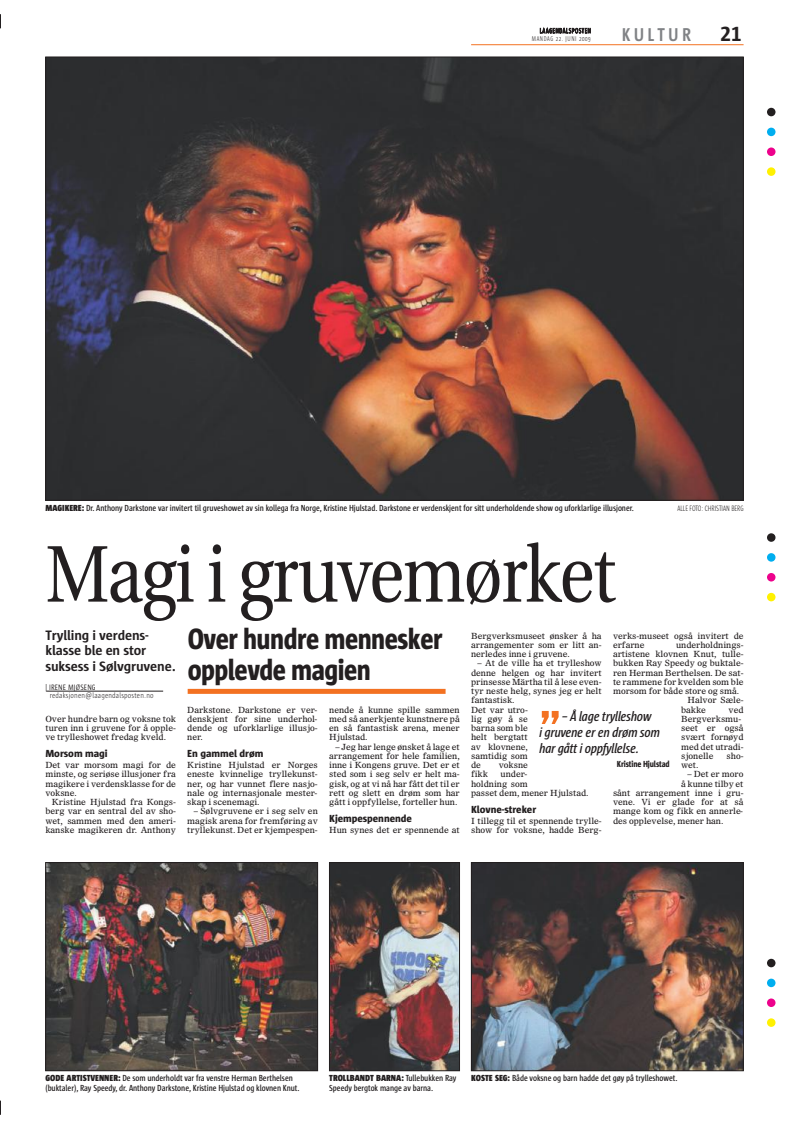
<style>
.page{position:relative;width:789px;height:1129px;background:#fff}
.page>*{position:absolute;margin:0;border:0;box-sizing:border-box;transform-origin:0 0}
.t1{font:80px "Utopia";letter-spacing:-.025em;color:#231f20;scale:.85 1}
.t2{font:800 30px/31px "Sun Nordland";letter-spacing:-.02em;color:#231f20;scale:.85 1}
.t3{font:700 21px "Sun Nordland";color:#231f20}
.t4{font:700 19px "Sun";letter-spacing:.2em;color:#808285;scale:.85 1}
.t5{font:italic 600 14px/16px "Sun Cd";letter-spacing:-.015em;color:#231f20}
.t6{font:700 14px/15.5px "Sun Nordland";letter-spacing:-.01em;color:#231f20}
.t7{font:800 10.5px "Sun Nordland";letter-spacing:-.005em;color:#231f20}
.t8{font:600 9px/9.3px "Sun Cd";letter-spacing:-.005em;color:#231f20}
.t9{font:900 9px "Sun";color:#231f20;scale:.9 1}
.t10{font:800 9px "Sun Nordland";letter-spacing:-.015em;color:#231f20;scale:.85 1}
.t11{font:8.5px/9.3px "Olympian";letter-spacing:-.005em;color:#231f20;text-align:justify}
.t12{font:300 8px "Sun";letter-spacing:.025em;color:#231f20;scale:.85 1}
.t13{font:300 8px "Sun Cd";color:#231f20;scale:.85 1}
.t14{font:8px "Sun Nordland";letter-spacing:.025em;color:#231f20;scale:.85 1}
.t15{font:300 7px/7.6px "Sun Cd";letter-spacing:.1em;color:#231f20;text-align:right;scale:.85 1}
.s1{font-family:"Sun";font-weight:900}
.s2{font-family:"Sun Cd";font-weight:600}
</style>
<div class="page">
<hr style="left:471px;top:44px;width:272px;height:1px;background:#f37121">
<svg style="left:0;top:1100px;width:1px;height:14px"></svg>
<svg style="left:0;top:14px;width:1px;height:14px"></svg>
<div style="left:766px;top:108px;width:9px;height:8px;background:#231f20;border-radius:50%"></div>
<div style="left:766px;top:128px;width:9px;height:8px;background:#00aeef;border-radius:50%"></div>
<svg style="left:766px;top:147px;width:9px;height:9px"></svg>
<svg style="left:766px;top:167px;width:9px;height:9px"></svg>
<div style="left:766px;top:533px;width:9px;height:8px;background:#231f20;border-radius:50%"></div>
<div style="left:766px;top:553px;width:9px;height:8px;background:#00aeef;border-radius:50%"></div>
<div style="left:766px;top:573px;width:9px;height:8px;background:#ed028c;border-radius:50%"></div>
<svg style="left:766px;top:592px;width:9px;height:9px"></svg>
<svg style="left:766px;top:958px;width:9px;height:9px"></svg>
<svg style="left:766px;top:978px;width:9px;height:8px"></svg>
<svg style="left:766px;top:998px;width:9px;height:8px"></svg>
<svg style="left:766px;top:1018px;width:9px;height:8px"></svg>
<hr style="left:46px;top:690px;width:117px;height:1px;background:#231f20">
<img style="left:47px;top:59px;width:694px;height:439px">
<img style="left:47px;top:864px;width:268px;height:204px">
<div style="left:45px;top:862px;width:272px;height:208px;border:1px solid #231f20"></div>
<img style="left:473px;top:864px;width:268px;height:204px">
<div style="left:471px;top:862px;width:272px;height:208px;border:1px solid #231f20"></div>
<img style="left:331px;top:864px;width:126px;height:204px">
<div style="left:329px;top:862px;width:130px;height:208px;border:1px solid #231f20"></div>
<div style="left:187px;top:688px;width:258px;height:5px;background:#f37121"></div>
<svg style="left:541px;top:710px;width:17px;height:13px"></svg>
<p class="t15" style="left:531px;top:27px;width:71px">LAAGENDALSPOSTEN<br>MANDAG 22. JUNI 2009</p>
<h3 class="t4" style="left:621px;top:28px;width:83px">KULTUR</h3>
<h3 class="t3" style="left:720px;top:26px;width:22px">21</h3>
<p class="t8" style="left:45px;top:503px;width:589px"><span class="s1">MAGIKERE:</span> Dr. Anthony Darkstone var invitert til gruveshowet av sin kollega fra Norge, Kristine Hjulstad. Darkstone er verdenskjent for sitt underholdende show og uforklarlige illusjoner.</p>
<p class="t13" style="left:677px;top:505px;width:79px">ALLE FOTO: CHRISTIAN BERG</p>
<h1 class="t1" style="left:45px;top:542px;width:672px">Magi i gruvemørket</h1>
<h3 class="t6" style="left:45px;top:628px;width:132px">Trylling i verdens&shy;klasse ble en stor suksess i Sølvgruvene.</h3>
<p class="t14" style="left:45px;top:684px;width:61px">| IRENE MJØSENG</p>
<p class="t12" style="left:50px;top:692px;width:124px">redaksjonen@laagendalsposten.no</p>
<p class="t11" style="left:45px;top:714px;width:132px">Over hundre barn og voksne tok turen inn i gruvene for å opple&shy;ve trylleshowet fredag kveld.</p>
<p class="t7" style="left:45px;top:749px;width:64px">Morsom magi</p>
<p class="t11" style="left:45px;top:761px;width:132px">Det var morsom magi for de minste, og seriøse illusjoner fra magikere i verdensklasse for de voksne.</p>
<p class="t11" style="left:45px;top:798px;width:132px;text-indent:6px">Kristine Hjulstad fra Kongs&shy;berg var en sentral del av sho&shy;wet, sammen med den ameri&shy;kanske magikeren dr. Anthony</p>
<h2 class="t2" style="left:187px;top:625px;width:301px">Over hundre mennesker opplevde magien</h2>
<p class="t11" style="left:187px;top:705px;width:132px">Darkstone. Darkstone er ver&shy;denskjent for sine underhol&shy;dende og uforklarlige illusjo&shy;ner.</p>
<p class="t7" style="left:187px;top:749px;width:78px">En gammel drøm</p>
<p class="t11" style="left:187px;top:761px;width:132px">Kristine Hjulstad er Norges eneste kvinnelige tryllekunst&shy;ner, og har vunnet flere nasjo&shy;nale og internasjonale mester&shy;skap i scenemagi.</p>
<p class="t11" style="left:187px;top:807px;width:132px;text-indent:6px">– Sølvgruvene er i seg selv en magisk arena for fremføring av tryllekunst. Det er kjempespen-</p>
<p class="t11" style="left:329px;top:705px;width:132px">nende å kunne spille sammen med så anerkjente kunstnere på en så fantastisk arena, mener Hjulstad.</p>
<p class="t11" style="left:329px;top:742px;width:132px;text-indent:6px">– Jeg har lenge ønsket å lage et arrangement for hele familien, inne i Kongens gruve. Det er et sted som i seg selv er helt ma&shy;gisk, og at vi nå har fått det til er rett og slett en drøm som har gått i oppfyllelse, forteller hun.</p>
<p class="t7" style="left:329px;top:814px;width:84px">Kjempespennende</p>
<p class="t11" style="left:329px;top:825px;width:132px">Hun synes det er spennende at</p>
<p class="t11" style="left:471px;top:631px;width:132px">Bergverksmuseet ønsker å ha arrangementer som er litt an&shy;nerledes inne i gruvene.</p>
<p class="t11" style="left:471px;top:659px;width:132px;text-align:left;text-indent:6px">– At de ville ha et trylleshow denne helgen og har invitert prinsesse Märtha til å lese even&shy;tyr neste helg, synes jeg er helt fantastisk.<br>Det var utro-<br>lig gøy å se<br>barna som ble<br>helt bergtatt<br>av klovnene,<br>samtidig som<br>de</p>
<p class="t11" style="left:612px;top:631px;width:132px">verks-museet også invitert de erfarne</p>
<p class="t11" style="left:675px;top:640px;width:69px">underholdnings-</p>
<p class="t11" style="left:612px;top:650px;width:132px">artistene klovnen Knut, tulle-</p>
<p class="t11" style="left:612px;top:659px;width:132px">bukken Ray Speedy og buktale-</p>
<p class="t11" style="left:612px;top:668px;width:132px">ren Herman Berthelsen. De sat-</p>
<p class="t11" style="left:612px;top:677px;width:132px">te rammene for kvelden som ble</p>
<p class="t11" style="left:612px;top:687px;width:127px">morsom for både store og små.</p>
<p class="t11" style="left:687px;top:696px;width:57px">Halvor Sæle-</p>
<p class="t11" style="left:680px;top:705px;width:26px">bakke</p>
<p class="t11" style="left:680px;top:705px;width:64px;text-align:left;text-indent:47px">ved<br>Bergverksmu&shy;seet er også svært fornøyd med det utradi&shy;sjonelle</p>
<h3 class="t5" style="left:539px;top:708px;width:122px;text-indent:23px">– Å lage trylleshow<br>i gruvene er en drøm som har gått i oppfyllelse.</h3>
<p class="t10" style="left:616px;top:760px;width:64px">Kristine Hjulstad</p>
<p class="t11" style="left:726px;top:751px;width:18px">sho-</p>
<p class="t11" style="left:498px;top:761px;width:31px">voksne</p>
<p class="t11" style="left:680px;top:761px;width:19px">wet.</p>
<p class="t11" style="left:687px;top:770px;width:57px">– Det er moro</p>
<p class="t11" style="left:680px;top:779px;width:64px">å kunne tilby et</p>
<p class="t11" style="left:612px;top:788px;width:132px">sånt arrangement inne i gru-</p>
<p class="t11" style="left:612px;top:798px;width:132px">vene. Vi er glade for at så</p>
<p class="t11" style="left:612px;top:807px;width:131px">mange kom og fikk en annerle-</p>
<p class="t11" style="left:612px;top:816px;width:112px">des opplevelse, mener han.</p>
<p class="t11" style="left:471px;top:770px;width:119px;text-align:left;text-indent:29px">under-<br>holdning som<br>passet dem, mener Hjulstad.</p>
<p class="t7" style="left:471px;top:805px;width:67px">Klovne-streker</p>
<p class="t11" style="left:471px;top:816px;width:132px">I tillegg til et spennende trylle&shy;show for voksne, hadde Berg-</p>
<p class="t11" style="left:471px;top:770px;width:18px">fikk</p>
<p class="t8" style="left:45px;top:1074px;width:255px"><span class="s1">GODE ARTISTVENNER:</span> De som underholdt var fra venstre Herman Berthelsen (buktaler), Ray Speedy, dr. Anthony Darkstone, Kristine Hjulstad og klovnen Knut.</p>
<p class="t9" style="left:329px;top:1074px;width:143px">TROLLBANDT BARNA: <span class="s2">Tullebukken Ray</span></p>
<p class="t8" style="left:471px;top:1074px;width:208px"><span class="s1">KOSTE SEG:</span> Både voksne og barn hadde det gøy på trylleshowet.</p>
<p class="t8" style="left:329px;top:1083px;width:105px">Speedy bergtok mange av barna.</p>
</div>
